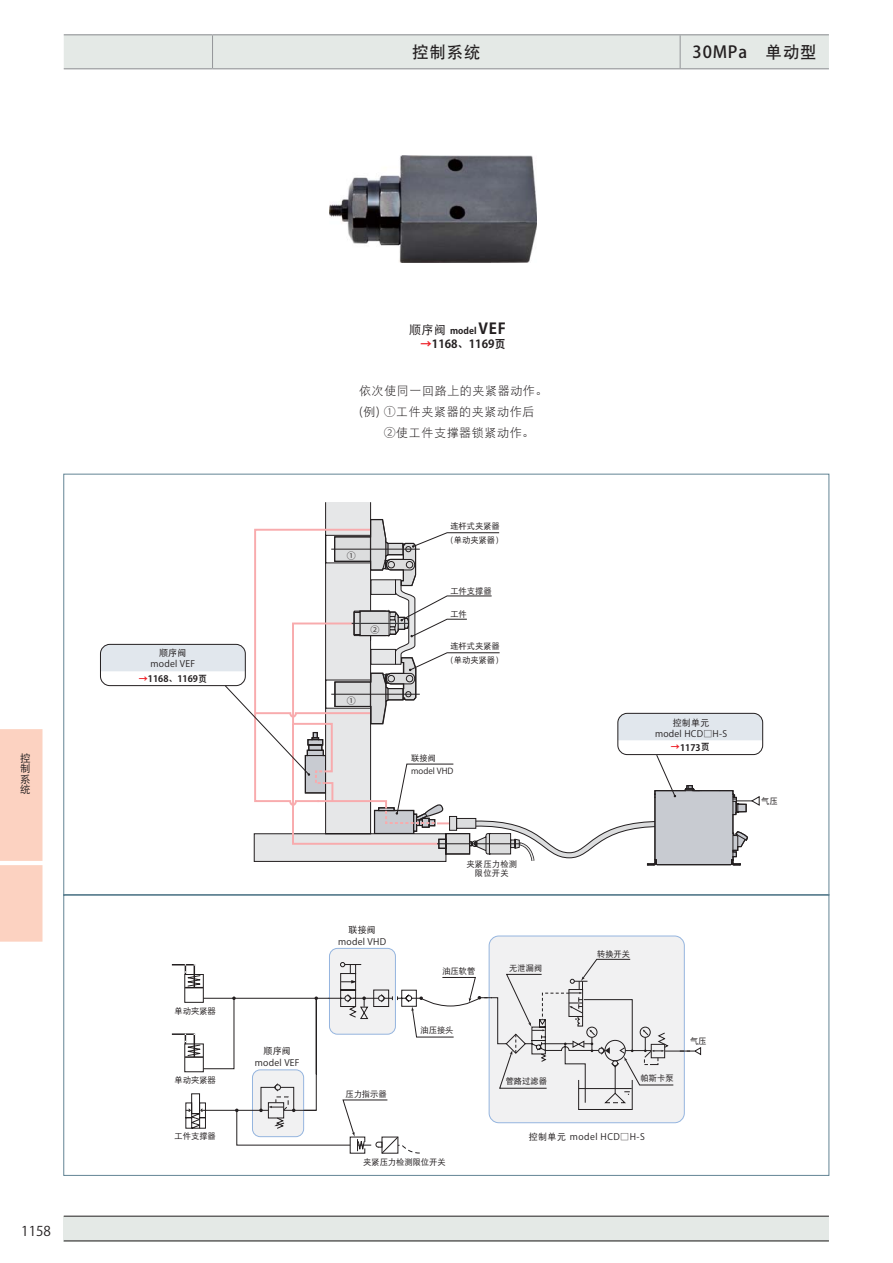
<style>
.page{position:relative;width:893px;height:1263px;background:#fff}
.page>*{position:absolute;margin:0;border:0;box-sizing:border-box;transform-origin:0 0}
.t1{font:16.5px "Koz Go Pro Medium 90 msp RKSJ H";letter-spacing:.05em;color:#231f20}
.t2{font:16.5px "DF Hei GB W7 GBK EUC H";color:#231f20}
.t3{font:13.5px "Koz Go Pro Regular 90 msp RKSJ H";color:#231f20}
.t4{font:12px/21px "DF Hei GB W3 GBK EUC H";letter-spacing:.05em;color:#231f20}
.t5{font:11.25px "Koz Go Pro Bold 90 msp RKSJ H";color:#231f20}
.t6{font:10.5px/10.5px "DF Hei GB W5 GBK EUC H";color:#231f20;text-align:justify}
.t7{font:9px "Koz Go Pro Regular 90 msp RKSJ H";letter-spacing:.025em;color:#231f20}
.t8{font:9px "Koz Go Pro Bold 90 msp RKSJ H";color:#231f20}
.t9{font:9px "Koz Go Pro Regular 90 msp RKSJ H";letter-spacing:.05em;color:#231f20}
.t10{font:9px "DF Hei GB W5 GBK EUC H";letter-spacing:.025em;color:#231f20}
.t11{font:8.25px/13.5px "DF Hei GB W5 GBK EUC H";color:#231f20}
.t12{font:8.25px/9.8px "DF Hei GB W5 GBK EUC H";letter-spacing:.03em;color:#231f20;text-align:center}
.t13{font:8.25px "Koz Go Pro Regular 90 msp RKSJ H";color:#231f20}
.s1{font-family:"DF Hei GB W7 GBK EUC H"}
.s2{color:#ed1c24}
.s3{font-family:"DF Hei GB W9 GBK EUC H"}
.s4{font-family:"Koz Go Pro Regular 90 msp RKSJ H"}
.s5{font-family:"DF Hei GB W5 GBK EUC H";font-size:12px}
.s6{font-size:15px}
.s7{font-family:"Koz Go Pro Light 90 msp RKSJ H"}
.s8{font-family:"DF Hei GB W5 GBK EUC H"}
</style>
<div class="page">
<div style="left:64px;top:1216px;width:765px;height:25px;background:#e4e9e6"></div>
<hr style="left:64px;top:1216px;width:765px;height:1px;background:#231f20">
<hr style="left:64px;top:1241px;width:765px;height:1px;background:#231f20">
<div style="left:64px;top:35px;width:765px;height:33px;background:#e4e9e6"></div>
<hr style="left:212px;top:35px;width:1px;height:33px;background:#939598">
<hr style="left:680px;top:35px;width:1px;height:33px;background:#939598">
<hr style="left:64px;top:34px;width:149px;height:1px;background:#939598">
<hr style="left:213px;top:34px;width:616px;height:1px;background:#939598">
<hr style="left:64px;top:68px;width:149px;height:1px;background:#939598">
<hr style="left:213px;top:68px;width:616px;height:1px;background:#939598">
<div style="left:0;top:729px;width:43px;height:213px;background:#fcd2c1"></div>
<img style="left:329px;top:156px;width:207px;height:107px">
<svg style="left:63px;top:474px;width:766px;height:702px"></svg>
<div style="left:489px;top:936px;width:195px;height:187px;background:#f1f1f2;border-radius:10px"></div>
<svg style="left:253px;top:501px;width:267px;height:17px"></svg>
<hr style="left:173px;top:964px;width:21px;height:2px;background:#231f20">
<hr style="left:173px;top:1033px;width:21px;height:2px;background:#231f20">
<div style="left:329px;top:948px;width:66px;height:86px;background:#f1f1f2;border-radius:8px"></div>
<div style="left:329px;top:948px;width:67px;height:87px;border:1px solid #95b5df;border-radius:8px"></div>
<svg style="left:100px;top:518px;width:663px;height:348px"></svg>
<svg style="left:183px;top:959px;width:518px;height:195px"></svg>
<h1 class="t2" style="left:412px;top:45px;width:70px">控制系统</h1>
<h1 class="t1" style="left:692px;top:46px;width:125px">30MPa<span class="s1">　单动型</span></h1>
<p class="t6" style="left:20px;top:754px;width:11px">控制系统</p>
<h2 class="t3" style="left:21px;top:1226px;width:31px">1158</h2>
<p class="t10" style="left:159px;top:649px;width:29px">顺序阀</p>
<p class="t7" style="left:150px;top:660px;width:46px">model VEF</p>
<p class="t8" style="left:139px;top:675px;width:70px"><span class="s2">→</span>1168<span class="s3">、</span>1169<span class="s3">页</span></p>
<p class="t11" style="left:175px;top:1005px;width:43px">单动<span class="s4">夹</span>紧<span class="s4">器</span></p>
<p class="t11" style="left:175px;top:1074px;width:43px">单动<span class="s4">夹</span>紧<span class="s4">器</span></p>
<p class="t11" style="left:175px;top:1130px;width:43px">工件支撑器</p>
<p class="t10" style="left:263px;top:1047px;width:29px">顺序阀</p>
<p class="t7" style="left:255px;top:1059px;width:46px">model VEF</p>
<p class="t8" style="left:409px;top:328px;width:98px"><span class="s5">顺序阀</span> model <span class="s6">VEF</span></p>
<h3 class="t5" style="left:420px;top:340px;width:87px"><span class="s2">→</span>1168<span class="s3">、</span>1169<span class="s3">页</span></h3>
<h3 class="t4" style="left:359px;top:382px;width:190px">依次使同一回路上的夹紧器动作。<span class="s7">(</span>例<span class="s7">) ①</span>工件夹紧器的夹紧动作后</h3>
<h3 class="t4" style="left:384px;top:424px;width:152px"><span class="s7">②</span>使工件支撑器锁紧动作。</h3>
<p class="t7" style="left:347px;top:552px;width:10px">①</p>
<p class="t7" style="left:371px;top:626px;width:10px">②</p>
<p class="t7" style="left:347px;top:697px;width:10px">①</p>
<p class="t11" style="left:450px;top:520px;width:51px">连杆式夹紧器<span class="s4">(</span>单动夹紧器<span class="s4">)</span></p>
<p class="t11" style="left:450px;top:585px;width:43px">工件支撑器</p>
<p class="t11" style="left:450px;top:608px;width:18px">工件</p>
<p class="t11" style="left:450px;top:640px;width:51px">连杆式夹紧器<span class="s4">(</span>单动夹紧器<span class="s4">)</span></p>
<p class="t11" style="left:411px;top:752px;width:26px">联接阀</p>
<p class="t13" style="left:411px;top:768px;width:44px">model VHD</p>
<p class="t10" style="left:673px;top:719px;width:38px">控制单元</p>
<p class="t7" style="left:655px;top:730px;width:74px">model HCD□H-S</p>
<p class="t8" style="left:671px;top:744px;width:40px"><span class="s2">→</span>1173<span class="s3">页</span></p>
<p class="t10" style="left:348px;top:926px;width:29px">联接阀</p>
<p class="t7" style="left:338px;top:938px;width:49px">model VHD</p>
<p class="t11" style="left:345px;top:1088px;width:43px">压力指示器</p>
<p class="t12" style="left:466px;top:860px;width:52px">夹紧压力检测限位开关</p>
<p class="t11" style="left:442px;top:965px;width:34px">油压软管</p>
<p class="t11" style="left:420px;top:1025px;width:34px">油压接头</p>
<p class="t11" style="left:509px;top:962px;width:34px">无泄漏阀</p>
<p class="t11" style="left:597px;top:948px;width:34px">转换开关</p>
<p class="t11" style="left:506px;top:1076px;width:43px">管路过滤器</p>
<p class="t11" style="left:641px;top:1073px;width:34px">帕斯卡泵</p>
<p class="t11" style="left:690px;top:1035px;width:18px">气压</p>
<p class="t9" style="left:529px;top:1133px;width:118px"><span class="s8">控制单元</span> model HCD□H-S</p>
<p class="t11" style="left:363px;top:1157px;width:84px">夹紧压力检测限位开关</p>
<p class="t11" style="left:761px;top:795px;width:18px">气压</p>
</div>
